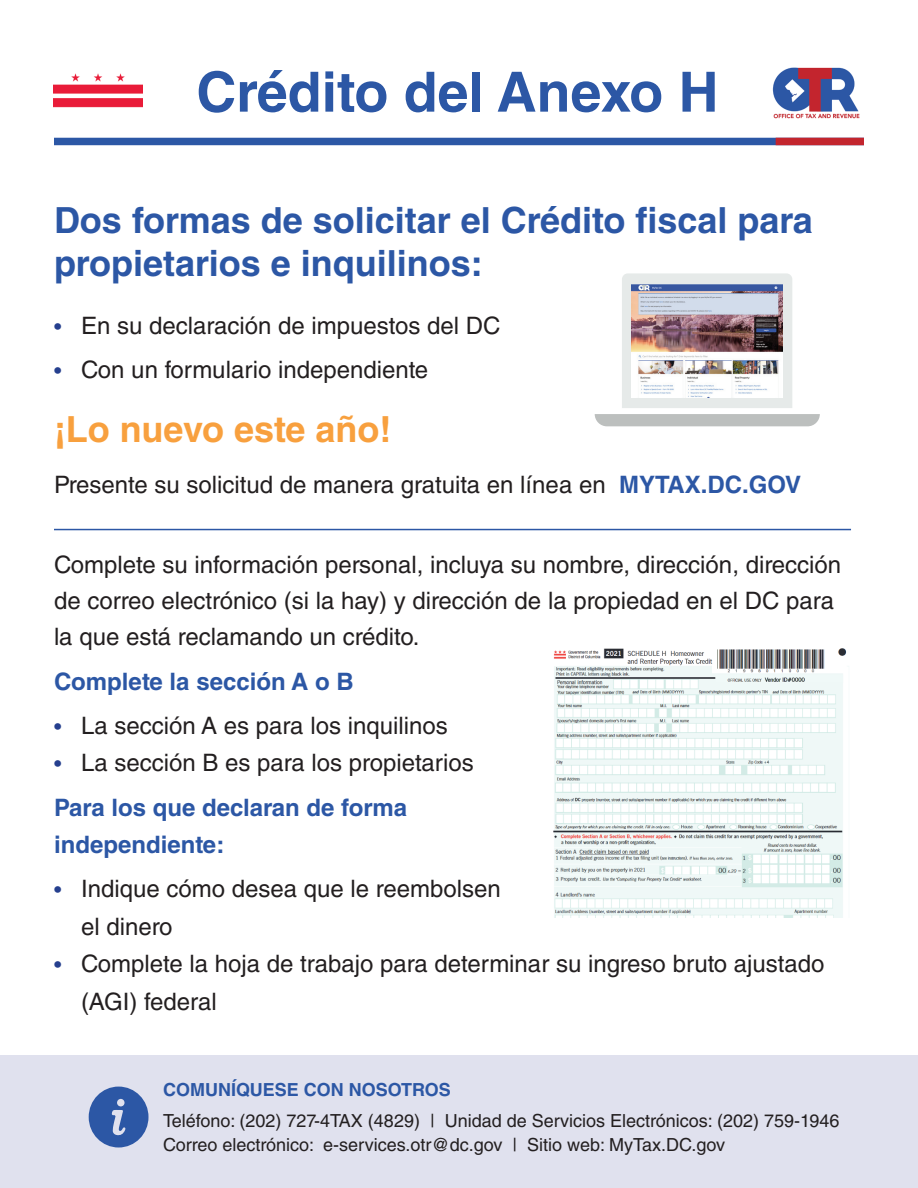
<style>
.page{position:relative;width:918px;height:1188px;background:#fff}
.page>*{position:absolute;margin:0;border:0;box-sizing:border-box;transform-origin:0 0}
.t1{font:700 55.5px "Helvetica LT Std";color:#2c57a5}
.t2{font:700 36px/43.2px "Helvetica LT Std";color:#2c57a5}
.t3{font:700 36px "Helvetica LT Std";color:#f8a03e}
.t4{font:24px/36px "Helvetica LT Std";color:#231f20}
.t5{font:700 24px "Helvetica LT Std";color:#2c57a5}
.t6{font:18px/24px "Helvetica LT Std";color:#231f20}
.t7{font:700 18px "Helvetica LT Std";color:#2c57a5}
.s1{font-size:21px;color:#253f8e}
.s2{font-weight:700;color:#2c57a5}
</style>
<div class="page">
<div style="left:0;top:1055px;width:918px;height:133px;background:#e0e1ee"></div>
<svg style="left:89px;top:1087px;width:60px;height:61px"></svg>
<img style="left:772px;top:67px;width:88px;height:52px">
<img style="left:54px;top:73px;width:88px;height:35px">
<div style="left:54px;top:138px;width:810px;height:7px;background:#2c57a5"></div>
<div style="left:776px;top:138px;width:88px;height:7px;background:#c3252e"></div>
<hr style="left:54px;top:529px;width:797px;height:1px;background:#2c57a5">
<img style="left:553px;top:648px;width:294px;height:270px">
<div style="left:622px;top:273px;width:170px;height:135px;background:#e6eae9"></div>
<div style="left:595px;top:414px;width:225px;height:12px;background:#bcbfbe"></div>
<img style="left:631px;top:284px;width:152px;height:113px">
<img style="left:682px;top:284px;width:50px;height:1px">
<img style="left:732px;top:284px;width:51px;height:1px">
<img style="left:631px;top:322px;width:1px;height:75px">
<h1 class="t1" style="left:196px;top:58px;width:524px">Crédito del Anexo H</h1>
<h2 class="t2" style="left:54px;top:198px;width:760px">Dos formas de solicitar el Crédito fiscal para propietarios e inquilinos:</h2>
<p class="t4" style="left:54px;top:307px;width:448px"><span class="s1">•</span> En su declaración de impuestos del DC</p>
<p class="t4" style="left:54px;top:352px;width:376px"><span class="s1">•</span> Con un formulario independiente</p>
<h2 class="t3" style="left:54px;top:407px;width:339px">¡Lo nuevo este año!</h2>
<p class="t4" style="left:54px;top:466px;width:749px">Presente su solicitud de manera gratuita en línea en <span class="s2">MYTAX.DC.GOV</span></p>
<p class="t4" style="left:54px;top:547px;width:789px">Complete su información personal, incluya su nombre, dirección, dirección de correo electrónico (si la hay) y dirección de la propiedad en el DC para la que está reclamando un crédito.</p>
<p class="t5" style="left:54px;top:667px;width:301px">Complete la sección A o B</p>
<p class="t4" style="left:54px;top:708px;width:395px"><span class="s1">•</span> La sección A es para los inquilinos</p>
<p class="t4" style="left:54px;top:741px;width:421px;line-height:44.2px"><span class="s1">•</span> La sección B es para los propietarios<br><span class="s2">Para los que declaran de forma</span></p>
<p class="t5" style="left:54px;top:830px;width:172px">independiente:</p>
<p class="t4" style="left:81px;top:870px;width:421px;line-height:37.5px;text-indent:-27px"><span class="s1">•</span> Indique cómo desea que le reembolsen el dinero</p>
<p class="t4" style="left:81px;top:945px;width:745px;line-height:37.5px;text-indent:-27px"><span class="s1">•</span> Complete la hoja de trabajo para determinar su ingreso bruto ajustado (AGI) federal</p>
<p class="t7" style="left:163px;top:1079px;width:289px">COMUNÍQUESE CON NOSOTROS</p>
<p class="t6" style="left:163px;top:1109px;width:678px">Teléfono: (202) 727-4TAX (4829) | Unidad de Servicios Electrónicos: (202) 759-1946<br>Correo electrónico: e-services.otr@dc.gov | Sitio web: MyTax.DC.gov</p>
</div>
